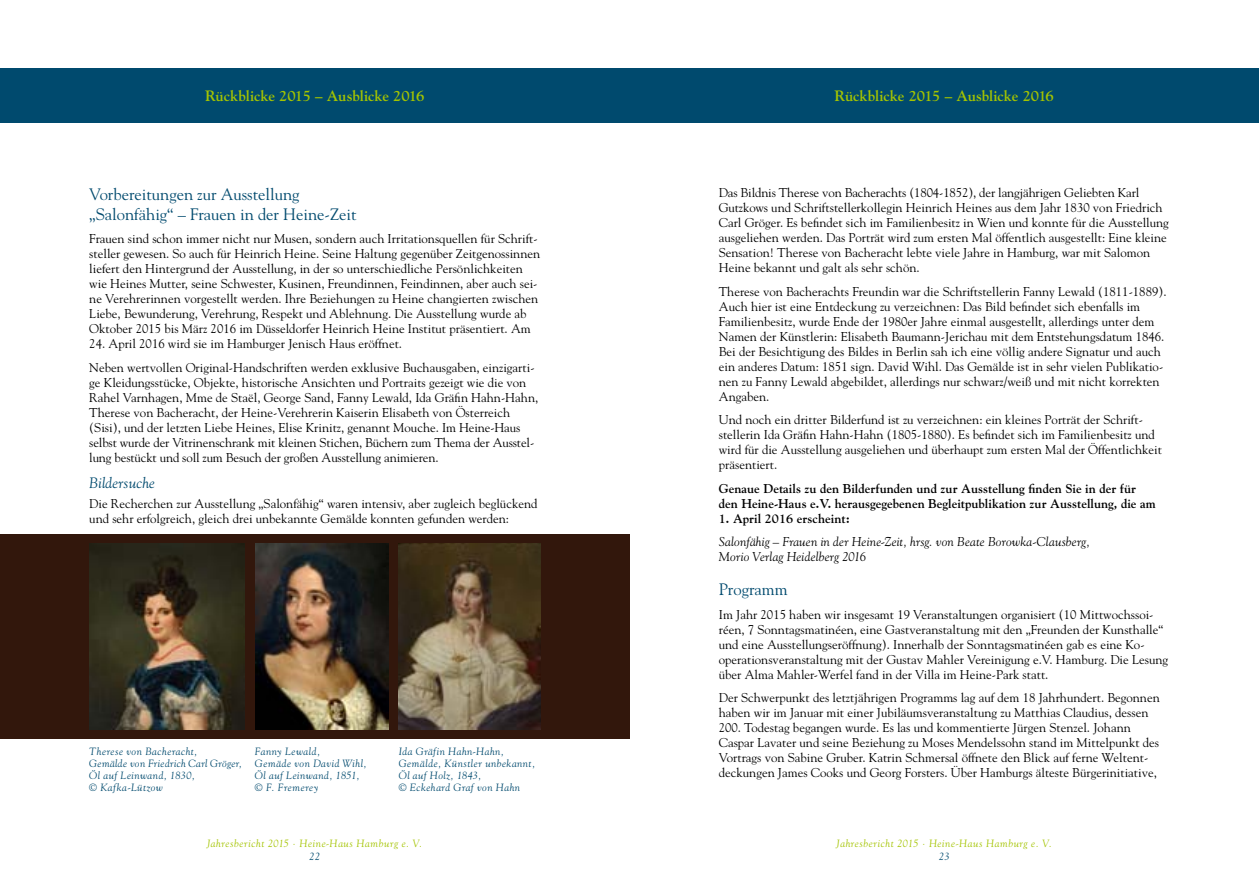
<style>
.page{position:relative;width:1259px;height:893px;background:#fff}
.page>*{position:absolute;margin:0;border:0;box-sizing:border-box;transform-origin:0 0}
.t1{font:16.5px/19.8px "Goudy";color:#004a6e}
.t2{font:700 15px "Goudy";letter-spacing:-.015em;color:#a4c400}
.t3{font:italic 15px "Goudy";letter-spacing:.01em;color:#004a6e}
.t4{font:12.75px/15px "Goudy";color:#000}
.t5{font:700 12.75px/15px "Goudy";color:#000}
.t6{font:italic 12.75px/15px "Goudy";letter-spacing:.01em;color:#000}
.t7{font:italic 10.5px/12px "Goudy";letter-spacing:.045em;color:#004a6e}
.t8{font:italic 10.5px "Goudy";letter-spacing:.055em;color:#a4c400}
</style>
<div class="page">
<div style="left:0;top:534px;width:629px;height:204px;background:#32170c"></div>
<div style="left:0;top:68px;width:1259px;height:55px;background:#004a6e"></div>
<img style="left:89px;top:543px;width:156px;height:186px">
<img style="left:255px;top:543px;width:134px;height:186px">
<img style="left:399px;top:543px;width:141px;height:186px">
<p class="t2" style="left:205px;top:87px;width:221px">Rückblicke 2015 – Ausblicke 2016</p>
<p class="t2" style="left:834px;top:87px;width:221px">Rückblicke 2015 – Ausblicke 2016</p>
<p class="t1" style="left:89px;top:184px;width:269px">Vorbereitungen zur Ausstellung „Salonfähig“ – Frauen in der Heine-Zeit</p>
<p class="t4" style="left:89px;top:231px;width:452px">Frauen sind schon immer nicht nur Musen, sondern auch Irritationsquellen für Schrift&shy;steller gewesen. So auch für Heinrich Heine. Seine Haltung gegenüber Zeitgenossinnen liefert den Hintergrund der Ausstellung, in der so unterschiedliche Persönlichkeiten wie Heines Mutter, seine Schwester, Kusinen, Freundinnen, Feindinnen, aber auch sei&shy;ne Verehrerinnen vorgestellt werden. Ihre Beziehungen zu Heine changierten zwischen Liebe, Bewunderung, Verehrung, Respekt und Ablehnung. Die Ausstellung wurde ab Oktober 2015 bis März 2016 im Düsseldorfer Heinrich Heine Institut präsentiert. Am</p>
<p class="t4" style="left:89px;top:332px;width:447px;line-height:23.5px">24. April 2016 wird sie im Hamburger Jenisch Haus eröffnet.<br>Neben wertvollen Original-Handschriften werden exklusive Buchausgaben, einzigarti-</p>
<p class="t4" style="left:89px;top:375px;width:450px">ge Kleidungsstücke, Objekte, historische Ansichten und Portraits gezeigt wie die von Rahel Varnhagen, Mme de Staël, George Sand, Fanny Lewald, Ida Gräfin Hahn-Hahn, Therese von Bacheracht, der Heine-Verehrerin Kaiserin Elisabeth von Österreich (Sisi), und der letzten Liebe Heines, Elise Krinitz, genannt Mouche. Im Heine-Haus selbst wurde der Vitrinenschrank mit kleinen Stichen, Büchern zum Thema der Ausstel&shy;lung bestückt und soll zum Besuch der großen Ausstellung animieren.</p>
<p class="t3" style="left:89px;top:474px;width:67px">Bildersuche</p>
<p class="t4" style="left:89px;top:495px;width:450px">Die Recherchen zur Ausstellung „Salonfähig“ waren intensiv, aber zugleich beglückend und sehr erfolgreich, gleich drei unbekannte Gemälde konnten gefunden werden:</p>
<p class="t7" style="left:89px;top:745px;width:154px">Therese von Bacheracht,<br>Gemälde von Friedrich Carl Gröger,<br>Öl auf Leinwand, 1830,<br>© Kafka-Lützow</p>
<p class="t7" style="left:255px;top:745px;width:113px">Fanny Lewald,<br>Gemäde von David Wihl,<br>Öl auf Leinwand, 1851, © F. Fremerey</p>
<p class="t7" style="left:399px;top:745px;width:138px">Ida Gräfin Hahn-Hahn,<br>Gemälde, Künstler unbekannt,<br>Öl auf Holz, 1843,<br>© Eckehard Graf von Hahn</p>
<p class="t8" style="left:207px;top:837px;width:217px">Jahresbericht 2015 · Heine-Haus Hamburg e. V.</p>
<p class="t7" style="left:309px;top:850px;width:12px">22</p>
<p class="t4" style="left:719px;top:185px;width:451px">Das Bildnis Therese von Bacherachts (1804-1852), der langjährigen Geliebten Karl Gutzkows und Schriftstellerkollegin Heinrich Heines aus dem Jahr 1830 von Friedrich Carl Gröger. Es befindet sich im Familienbesitz in Wien und konnte für die Ausstellung ausgeliehen werden. Das Porträt wird zum ersten Mal öffentlich ausgestellt: Eine kleine Sensation! Therese von Bacheracht lebte viele Jahre in Hamburg, war mit Salomon Heine bekannt und galt als sehr schön.</p>
<p class="t4" style="left:719px;top:283px;width:449px">Therese von Bacherachts Freundin war die Schriftstellerin Fanny Lewald (1811-1889).<br>Auch hier ist eine Entdeckung zu verzeichnen: Das Bild befindet sich ebenfalls im Familienbesitz, wurde Ende der 1980er Jahre einmal ausgestellt, allerdings unter dem Namen der Künstlerin: Elisabeth Baumann-Jerichau mit dem Entstehungsdatum 1846.<br>Bei der Besichtigung des Bildes in Berlin sah ich eine völlig andere Signatur und auch ein anderes Datum: 1851 sign. David Wihl. Das Gemälde ist in sehr vielen Publikatio&shy;nen zu Fanny Lewald abgebildet, allerdings nur schwarz/weiß und mit nicht korrekten Angaben.</p>
<p class="t4" style="left:719px;top:412px;width:444px">Und noch ein dritter Bilderfund ist zu verzeichnen: ein kleines Porträt der Schrift&shy;stellerin Ida Gräfin Hahn-Hahn (1805-1880). Es befindet sich im Familienbesitz und wird für die Ausstellung ausgeliehen und überhaupt zum ersten Mal der Öffentlichkeit präsentiert.</p>
<p class="t5" style="left:719px;top:480px;width:438px">Genaue Details zu den Bilderfunden und zur Ausstellung finden Sie in der für den Heine-Haus e.V. herausgegebenen Begleitpublikation zur Ausstellung, die am</p>
<p class="t5" style="left:719px;top:510px;width:133px">1. April 2016 erscheint:</p>
<p class="t6" style="left:719px;top:534px;width:373px">Salonfähig – Frauen in der Heine-Zeit, hrsg. von Beate Borowka-Clausberg,<br>Morio Verlag Heidelberg 2016</p>
<p class="t1" style="left:719px;top:579px;width:70px">Programm</p>
<p class="t4" style="left:719px;top:606px;width:451px">Im Jahr 2015 haben wir insgesamt 19 Veranstaltungen organisiert (10 Mittwochssoi&shy;réen, 7 Sonntagsmatinéen, eine Gastveranstaltung mit den „Freunden der Kunsthalle“ und eine Ausstellungseröffnung). Innerhalb der Sonntagsmatinéen gab es eine Ko&shy;operationsveranstaltung mit der Gustav Mahler Vereinigung e.V. Hamburg. Die Lesung über Alma Mahler-Werfel fand in der Villa im Heine-Park statt.</p>
<p class="t4" style="left:719px;top:690px;width:442px">Der Schwerpunkt des letztjährigen Programms lag auf dem 18 Jahrhundert. Begonnen haben wir im Januar mit einer Jubiläumsveranstaltung zu Matthias Claudius, dessen 200. Todestag begangen wurde. Es las und kommentierte Jürgen Stenzel. Johann Caspar Lavater und seine Beziehung zu Moses Mendelssohn stand im Mittelpunkt des Vortrags von Sabine Gruber. Katrin Schmersal öffnete den Blick auf ferne Weltent&shy;deckungen James Cooks und Georg Forsters. Über Hamburgs älteste Bürgerinitiative,</p>
<p class="t8" style="left:836px;top:837px;width:217px">Jahresbericht 2015 · Heine-Haus Hamburg e. V.</p>
<p class="t7" style="left:938px;top:850px;width:12px">23</p>
</div>
